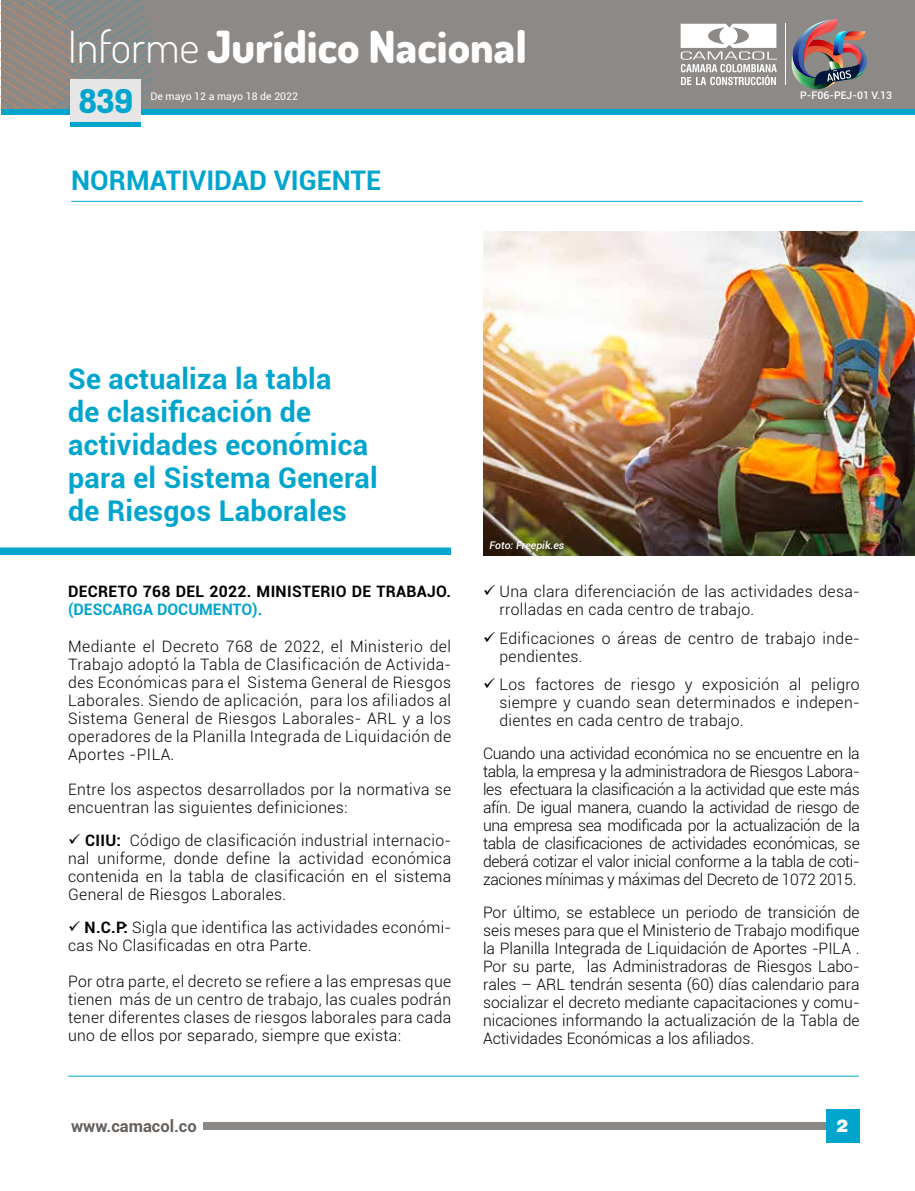
<style>
.page{position:relative;width:915px;height:1191px;background:#fff}
.page>*{position:absolute;margin:0;border:0;box-sizing:border-box;transform-origin:0 0}
.t1{font:800 44.25px "Dosis";color:#fff}
.t2{font:800 33px "Dosis";color:#00a5ce}
.t3{font:700 28.5px/33px "Roboto";letter-spacing:.01em;color:#00a5ce}
.t4{font:700 27px "Roboto";color:#00a5ce}
.t5{font:900 19.5px "Roboto";color:#fff}
.t6{font:900 19.5px "Helvetica";color:#fff}
.t7{font:700 16.5px "Roboto";color:#66605c}
.t8{font:300 15.75px/18px "Roboto";letter-spacing:.02em;color:#000;text-align:justify}
.t9{font:700 15.75px "Roboto";letter-spacing:.02em;color:#000}
.t10{font:700 15.75px "Roboto";color:#00a5ce}
.t11{font:10.5px "Roboto";color:#fff}
.t12{font:500 10.5px "Roboto";color:#fff}
.t13{font:italic 500 10.5px "Roboto";color:#fff}
.s1{font-weight:300}
.s2{font-weight:700}
</style>
<div class="page">
<div style="left:203px;top:1122px;width:655px;height:7px;background:#8c8986"></div>
<div style="left:825px;top:1109px;width:33px;height:34px;background:#00a5ce"></div>
<div style="left:1px;top:0;width:913px;height:108px;background:#8c8986"></div>
<div style="left:1px;top:109px;width:913px;height:5px;background:#00a5ce"></div>
<svg style="left:1px;top:0;width:158px;height:109px"></svg>
<div style="left:70px;top:122px;width:70px;height:5px;background:#00a5ce"></div>
<div style="left:70px;top:79px;width:70px;height:43px;background:#e7e6e6"></div>
<img style="left:791px;top:19px;width:75px;height:70px">
<svg style="left:680px;top:24px;width:96px;height:61px"></svg>
<hr style="left:785px;top:24px;width:1px;height:61px;background:#fff">
<div style="left:0;top:547px;width:451px;height:8px;background:#00a5ce"></div>
<hr style="left:71px;top:201px;width:791px;height:1px;background:#00a5ce">
<img style="left:483px;top:232px;width:431px;height:323px">
<hr style="left:68px;top:1075px;width:790px;height:1px;background:#00a5ce">
<h1 class="t1" style="left:68px;top:18px;width:460px"><span class="s1">Informe</span> Jurídico Nacional</h1>
<h2 class="t2" style="left:79px;top:80px;width:56px">839</h2>
<p class="t11" style="left:150px;top:89px;width:149px">De mayo 12 a mayo 18 de 2022</p>
<h3 class="t4" style="left:71px;top:162px;width:309px">Normatividad vigente</h3>
<h3 class="t3" style="left:68px;top:361px;width:311px">Se actualiza la tabla<br>de clasificación de actividades económica para el Sistema General de Riesgos Laborales</h3>
<p class="t12" style="left:800px;top:87px;width:93px">P-F06-PEJ-01 V.13</p>
<p class="t9" style="left:68px;top:580px;width:384px">Decreto 768 del 2022. Mi nisterio de Trabajo.</p>
<p class="t10" style="left:68px;top:598px;width:16px">(Des</p>
<p class="t10" style="left:102px;top:598px;width:161px">carga Documento).</p>
<p class="t8" style="left:68px;top:637px;width:384px">Mediante el Decreto 768 de 2022, el Ministerio del Trabajo adoptó la Tabla de Clasificación de Activida&shy;des Económicas para el Sistema General de Riesgos Laborales. Siendo de aplicación, para los afiliados al Sistema General de Riesgos Laborales- ARL y a los operadores de la Planilla Integrada de Liquidación de Aportes -PILA.</p>
<p class="t8" style="left:68px;top:779px;width:384px">Entre los aspectos desarrollados por la normativa se encuentran las siguientes definiciones:</p>
<p class="t8" style="left:68px;top:830px;width:384px">✓ <span class="s2">CIIU:</span> Código de clasificación industrial internacio&shy;nal uniforme, donde define la actividad económica contenida en la tabla de clasificación en el sistema General de Riesgos Laborales.</p>
<p class="t8" style="left:68px;top:917px;width:384px">✓ <span class="s2">N.C.P:</span> Sigla que identifica las actividades económi&shy;cas No Clasificadas en otra Parte.</p>
<p class="t8" style="left:68px;top:971px;width:384px">Por otra parte, el decreto se refiere a las empresas que tienen más de un centro de trabajo, las cuales podrán tener diferentes clases de riesgos laborales para cada uno de ellos por separado, siempre que exista:</p>
<p class="t13" style="left:489px;top:538px;width:76px">Foto: Freepik.es</p>
<p class="t8" style="left:499px;top:582px;width:361px;text-indent:-17px">✓ Una clara diferenciación de las actividades desa&shy;rrolladas en cada centro de trabajo.</p>
<p class="t8" style="left:499px;top:628px;width:361px;text-indent:-17px">✓ Edificaciones o áreas de centro de trabajo inde&shy;pendientes.</p>
<p class="t8" style="left:499px;top:675px;width:361px;text-indent:-17px">✓ Los factores de riesgo y exposición al peligro siempre y cuando sean determinados e indepen&shy;dientes en cada centro de trabajo.</p>
<p class="t8" style="left:483px;top:744px;width:378px">Cuando una actividad económica no se encuentre en la tabla, la empresa y la administradora de Riesgos Labora&shy;les efectuara la clasificación a la actividad que este más afín. De igual manera, cuando la actividad de riesgo de una empresa sea modificada por la actualización de la tabla de clasificaciones de actividades económicas, se deberá cotizar el valor inicial conforme a la tabla de coti&shy;zaciones mínimas y máximas del Decreto de 1072 2015.</p>
<p class="t8" style="left:483px;top:903px;width:378px">Por último, se establece un periodo de transición de seis meses para que el Ministerio de Trabajo modifique la Planilla Integrada de Liquidación de Aportes -PILA .<br>Por su parte, las Administradoras de Riesgos Labo&shy;rales – ARL tendrán sesenta (60) días calendario para socializar el decreto mediante capacitaciones y comu&shy;nicaciones informando la actualización de la Tabla de Actividades Económicas a los afiliados.</p>
<p class="t7" style="left:71px;top:1114px;width:127px">www.camacol.co</p>
<p class="t5" style="left:836px;top:1114px;width:13px">1</p>
<p class="t6" style="left:836px;top:1118px;width:13px">2</p>
</div>
